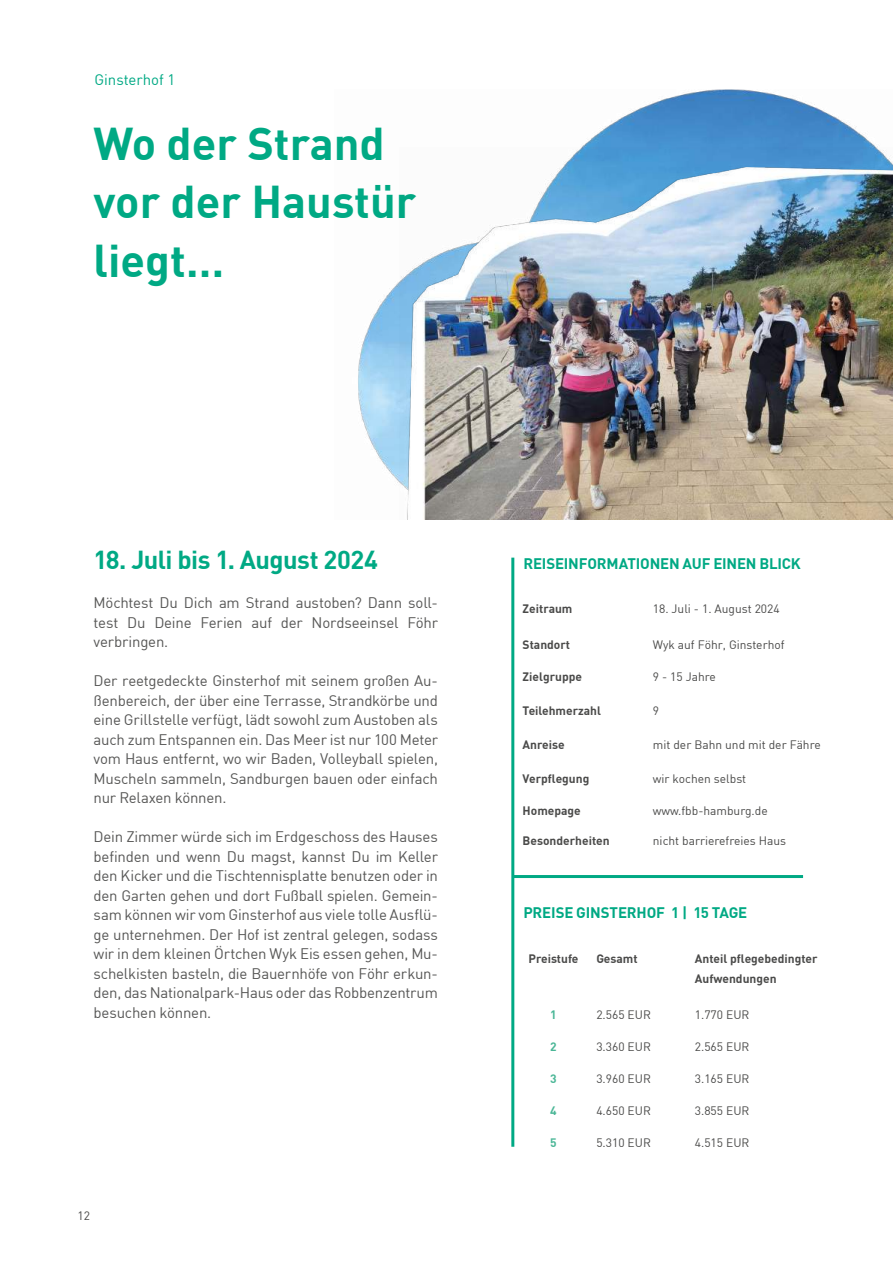
<style>
.page{position:relative;width:893px;height:1263px;background:#fff}
.page>*{position:absolute;margin:0;border:0;box-sizing:border-box;transform-origin:0 0}
.t1{font:700 45px/58.5px "DIN";color:#00a984}
.t2{font:700 25.5px "DIN";letter-spacing:-.02em;color:#00a984}
.t3{font:15px/19.5px "DIN";letter-spacing:-.015em;color:#575756;text-align:justify}
.t4{font:700 15px "DIN";letter-spacing:-.01em;color:#00a984}
.t5{font:15px "DIN";color:#00a984}
.t6{font:12px "DIN";color:#4a4a49}
.t7{font:700 12px/20.2px "DIN";color:#4a4a49}
.t8{font:700 12px "DIN";color:#4ab696}
</style>
<div class="page">
<img style="left:358px;top:90px;width:520px;height:393px">
<hr style="left:511px;top:558px;width:3px;height:589px;background:#00a984">
<hr style="left:513px;top:875px;width:290px;height:3px;background:#00a984">
<img style="left:399px;top:148px;width:494px;height:372px">
<p class="t5" style="left:94px;top:70px;width:83px">Ginsterhof 1</p>
<h1 class="t1" style="left:94px;top:112px;width:324px">Wo der Strand vor der Haustür liegt…</h1>
<h2 class="t2" style="left:94px;top:543px;width:286px">18. Juli bis 1. August 2024</h2>
<p class="t3" style="left:94px;top:593px;width:346px">Möchtest Du Dich am Strand austoben? Dann soll&shy;test Du Deine Ferien auf der Nordseeinsel Föhr verbringen.</p>
<p class="t3" style="left:94px;top:671px;width:346px">Der reetgedeckte Ginsterhof mit seinem großen Au&shy;ßenbereich, der über eine Terrasse, Strandkörbe und eine Grillstelle verfügt, lädt sowohl zum Austoben als auch zum Entspannen ein. Das Meer ist nur 100 Meter vom Haus entfernt, wo wir Baden, Volleyball spielen, Muscheln sammeln, Sandburgen bauen oder einfach nur Relaxen können.</p>
<p class="t3" style="left:94px;top:827px;width:346px">Dein Zimmer würde sich im Erdgeschoss des Hauses befinden und wenn Du magst, kannst Du im Keller den Kicker und die Tischtennisplatte benutzen oder in den Garten gehen und dort Fußball spielen. Gemein&shy;sam können wir vom Ginsterhof aus viele tolle Ausflü&shy;ge unternehmen. Der Hof ist zentral gelegen, sodass wir in dem kleinen Örtchen Wyk Eis essen gehen, Mu&shy;schelkisten basteln, die Bauernhöfe von Föhr erkun&shy;den, das Nationalpark-Haus oder das Robbenzentrum besuchen können.</p>
<p class="t6" style="left:78px;top:1208px;width:14px">12</p>
<p class="t4" style="left:523px;top:554px;width:279px">REISEINFORMATIONEN AUF EINEN BLICK</p>
<p class="t7" style="left:523px;top:598px;width:51px">Zeitraum</p>
<p class="t6" style="left:653px;top:601px;width:128px">18. Juli - 1. August 2024</p>
<p class="t7" style="left:523px;top:634px;width:49px">Standort</p>
<p class="t6" style="left:653px;top:637px;width:133px">Wyk auf Föhr, Ginsterhof</p>
<p class="t7" style="left:523px;top:666px;width:61px">Zielgruppe</p>
<p class="t6" style="left:653px;top:669px;width:64px">9 - 15 Jahre</p>
<p class="t7" style="left:523px;top:700px;width:80px">Teilehmerzahl</p>
<p class="t6" style="left:653px;top:703px;width:8px">9</p>
<p class="t7" style="left:523px;top:734px;width:44px">Anreise</p>
<p class="t6" style="left:653px;top:737px;width:169px">mit der Bahn und mit der Fähre</p>
<p class="t7" style="left:523px;top:768px;width:68px">Verpflegung</p>
<p class="t6" style="left:653px;top:771px;width:95px">wir kochen selbst</p>
<p class="t7" style="left:523px;top:800px;width:60px">Homepage</p>
<p class="t6" style="left:653px;top:803px;width:116px">www.fbb-hamburg.de</p>
<p class="t7" style="left:523px;top:830px;width:88px">Besonderheiten</p>
<p class="t6" style="left:653px;top:833px;width:135px">nicht barrierefreies Haus</p>
<p class="t4" style="left:523px;top:903px;width:225px">PREISE GINSTERHOF 1 | 15 TAGE</p>
<p class="t7" style="left:528px;top:948px;width:51px">Preistufe</p>
<p class="t7" style="left:596px;top:948px;width:43px">Gesamt</p>
<p class="t7" style="left:695px;top:948px;width:124px">Anteil pflegebedingter<br>Aufwendungen</p>
<p class="t8" style="left:550px;top:1007px;width:8px">1</p>
<p class="t6" style="left:596px;top:1007px;width:56px">2.565 EUR</p>
<p class="t6" style="left:695px;top:1007px;width:56px">1.770 EUR</p>
<p class="t8" style="left:550px;top:1039px;width:8px">2</p>
<p class="t6" style="left:596px;top:1039px;width:56px">3.360 EUR</p>
<p class="t6" style="left:695px;top:1039px;width:56px">2.565 EUR</p>
<p class="t8" style="left:550px;top:1071px;width:8px">3</p>
<p class="t6" style="left:596px;top:1071px;width:56px">3.960 EUR</p>
<p class="t6" style="left:695px;top:1071px;width:56px">3.165 EUR</p>
<p class="t8" style="left:550px;top:1102px;width:8px">4</p>
<p class="t6" style="left:596px;top:1103px;width:56px">4.650 EUR</p>
<p class="t6" style="left:695px;top:1103px;width:56px">3.855 EUR</p>
<p class="t8" style="left:550px;top:1134px;width:8px">5</p>
<p class="t6" style="left:596px;top:1135px;width:56px">5.310 EUR</p>
<p class="t6" style="left:695px;top:1135px;width:56px">4.515 EUR</p>
</div>
